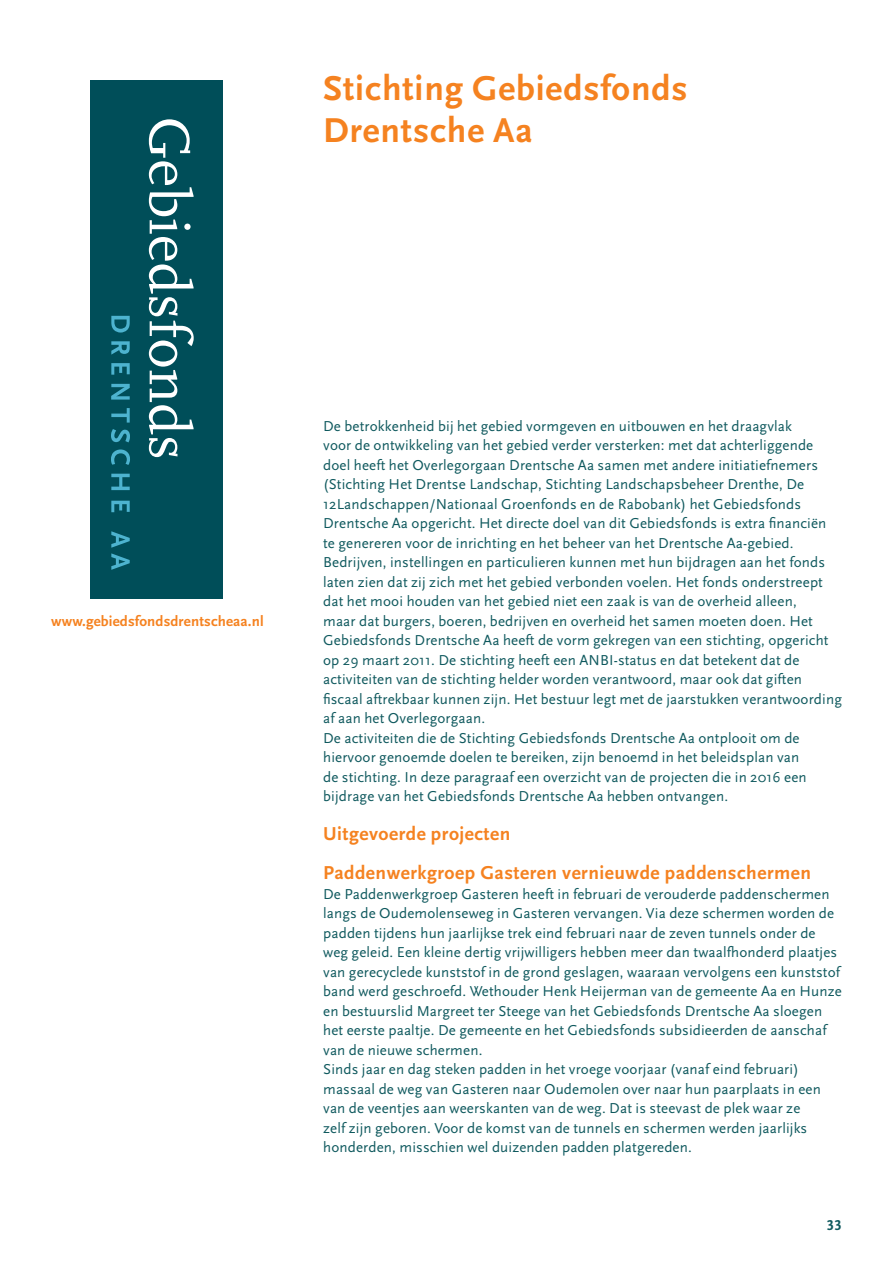
<style>
.page{position:relative;width:893px;height:1263px;background:#fff}
.page>*{position:absolute;margin:0;border:0;box-sizing:border-box;transform-origin:0 0}
.t1{font:700 36px/42px "Scala Sans OT";letter-spacing:.025em;color:#f58220}
.t2{font:700 19.5px/39px "Scala Sans OT";letter-spacing:.025em;color:#f58220}
.t3{font:15px/19.5px "Scala Sans OT";letter-spacing:.01em;color:#0f595e}
.t4{font:700 15px "Scala Sans OT";letter-spacing:.01em;color:#f58220}
.t5{font:700 15px "Scala Sans OT";color:#0f595e}
</style>
<div class="page">
<div style="left:90px;top:80px;width:133px;height:518px;background:#004e59"></div>
<svg style="left:149px;top:119px;width:45px;height:338px"></svg>
<svg style="left:111px;top:316px;width:19px;height:17px"></svg>
<svg style="left:111px;top:341px;width:19px;height:14px"></svg>
<svg style="left:111px;top:363px;width:19px;height:12px"></svg>
<svg style="left:111px;top:384px;width:19px;height:16px"></svg>
<svg style="left:111px;top:408px;width:19px;height:15px"></svg>
<svg style="left:111px;top:429px;width:19px;height:13px"></svg>
<svg style="left:111px;top:449px;width:19px;height:16px"></svg>
<svg style="left:111px;top:474px;width:19px;height:16px"></svg>
<svg style="left:111px;top:501px;width:19px;height:11px"></svg>
<svg style="left:111px;top:531px;width:19px;height:39px"></svg>
<h1 class="t1" style="left:323px;top:67px;width:366px">Stichting Gebiedsfonds<br>Drentsche Aa</h1>
<p class="t4" style="left:51px;top:612px;width:214px">www.gebiedsfondsdrentscheaa.nl</p>
<p class="t3" style="left:323px;top:416px;width:520px">De betrokkenheid bij het gebied vormgeven en uitbouwen en het draagvlak<br>voor de ontwikkeling van het gebied verder versterken: met dat achterliggende doel heeft het Overlegorgaan Drentsche Aa samen met andere initiatiefnemers (Stichting Het Drentse Landschap, Stichting Landschapsbeheer Drenthe, De 12Landschappen/Nationaal Groenfonds en de Rabobank) het Gebiedsfonds Drentsche Aa opgericht. Het directe doel van dit Gebiedsfonds is extra financiën te genereren voor de inrichting en het beheer van het Drentsche Aa-gebied.<br>Bedrijven, instellingen en particulieren kunnen met hun bijdragen aan het fonds laten zien dat zij zich met het gebied verbonden voelen. Het fonds onderstreept dat het mooi houden van het gebied niet een zaak is van de overheid alleen,<br>maar dat burgers, boeren, bedrijven en overheid het samen moeten doen. Het Gebiedsfonds Drentsche Aa heeft de vorm gekregen van een stichting, opgericht op 29 maart 2011. De stichting heeft een ANBI-status en dat betekent dat de activiteiten van de stichting helder worden verantwoord, maar ook dat giften fiscaal aftrekbaar kunnen zijn. Het bestuur legt met de jaarstukken verantwoording af aan het Overlegorgaan.<br>De activiteiten die de Stichting Gebiedsfonds Drentsche Aa ontplooit om de hiervoor genoemde doelen te bereiken, zijn benoemd in het beleidsplan van<br>de stichting. In deze paragraaf een overzicht van de projecten die in 2016 een bijdrage van het Gebiedsfonds Drentsche Aa hebben ontvangen.</p>
<h2 class="t2" style="left:323px;top:815px;width:489px">Uitgevoerde projecten<br>Paddenwerkgroep Gasteren vernieuwde paddenschermen</h2>
<p class="t3" style="left:323px;top:884px;width:520px">De Paddenwerkgroep Gasteren heeft in februari de verouderde paddenschermen langs de Oudemolenseweg in Gasteren vervangen. Via deze schermen worden de padden tijdens hun jaarlijkse trek eind februari naar de zeven tunnels onder de weg geleid. Een kleine dertig vrijwilligers hebben meer dan twaalfhonderd plaatjes van gerecyclede kunststof in de grond geslagen, waaraan vervolgens een kunststof band werd geschroefd. Wethouder Henk Heijerman van de gemeente Aa en Hunze en bestuurslid Margreet ter Steege van het Gebiedsfonds Drentsche Aa sloegen het eerste paaltje. De gemeente en het Gebiedsfonds subsidieerden de aanschaf van de nieuwe schermen.<br>Sinds jaar en dag steken padden in het vroege voorjaar (vanaf eind februari) massaal de weg van Gasteren naar Oudemolen over naar hun paarplaats in een van de veentjes aan weerskanten van de weg. Dat is steevast de plek waar ze<br>zelf zijn geboren. Voor de komst van de tunnels en schermen werden jaarlijks honderden, misschien wel duizenden padden platgereden.</p>
<p class="t5" style="left:827px;top:1217px;width:17px">33</p>
</div>
